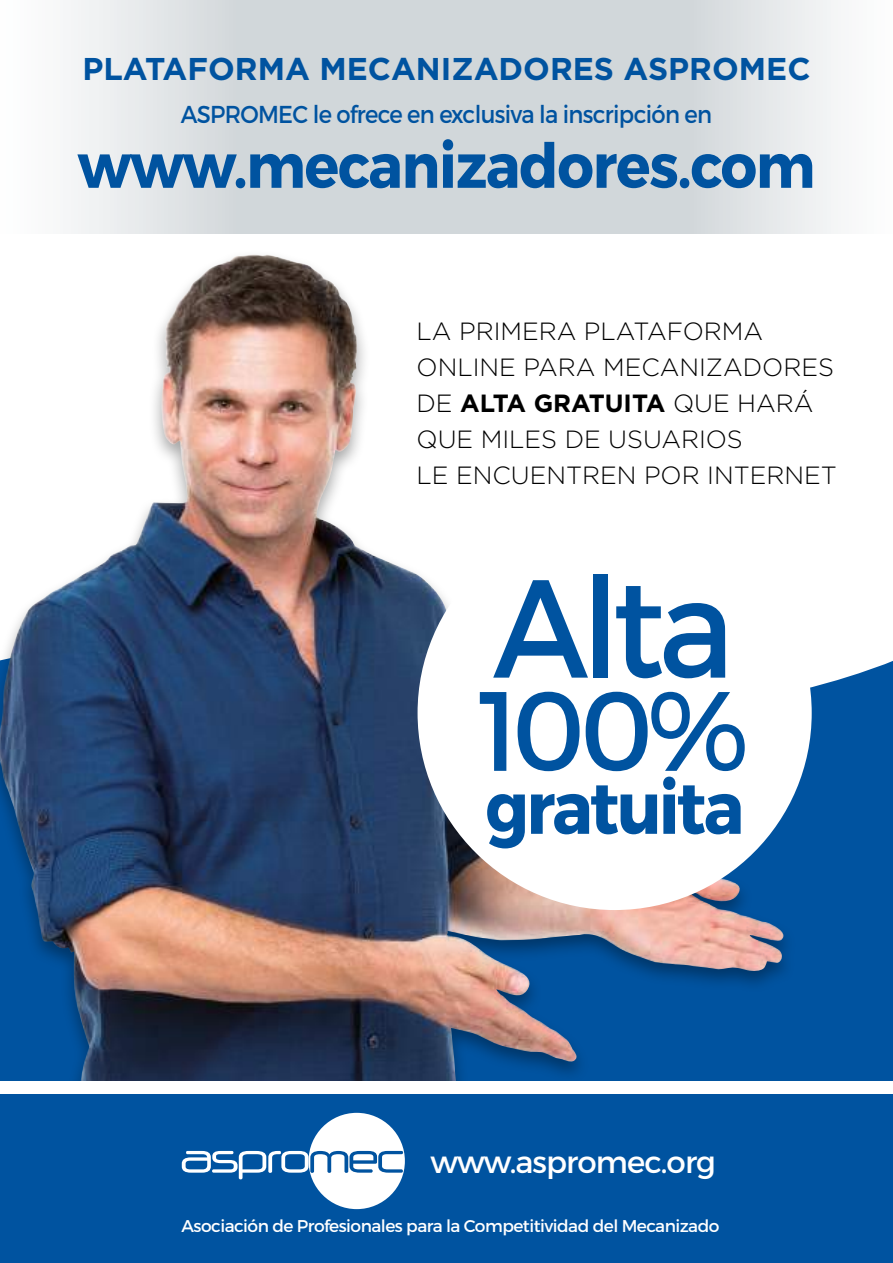
<style>
.page{position:relative;width:893px;height:1263px;background:#fff}
.page>*{position:absolute;margin:0;border:0;box-sizing:border-box;transform-origin:0 0}
.t1{font:139.2px "Montserrat";color:#0053a0;scale:.93 1}
.t2{font:112.5px "Montserrat";color:#0053a0;scale:.92 1}
.t3{font:700 72.9px "Montserrat";letter-spacing:-.045em;color:#0053a0;scale:.93 1}
.t4{font:700 61.95px "Montserrat";letter-spacing:-.02em;color:#0053a0;scale:.92 1}
.t5{font:700 31.5px "Gotham";color:#0053a0}
.t6{font:30.9px "Montserrat";letter-spacing:-.03em;color:#fff}
.t7{font:300 24.9px/35.8px "Gotham";color:#000}
.t8{font:24.45px "Montserrat";letter-spacing:-.03em;color:#0053a0;scale:.92 1}
.t9{font:17.1px "Montserrat";letter-spacing:-.03em;color:#fff}
.s1{font-weight:700}
</style>
<div class="page">
<div style="left:0;top:825px;width:893px;height:438px;background:#0053a0"></div>
<svg style="left:797px;top:661px;width:96px;height:164px;background:#1661a8"></svg>
<div style="left:0;top:249px;width:797px;height:892px;background:#000;opacity:.35"></div>
<img style="left:0;top:255px;width:672px;height:826px">
<div style="left:418px;top:516px;width:394px;height:394px;background:#fff;border-radius:50%"></div>
<div style="left:0;top:1094px;width:893px;height:169px;background:#0053a0"></div>
<div style="left:309px;top:1113px;width:96px;height:96px;background:#fff;border-radius:50%"></div>
<svg style="left:182px;top:1151px;width:221px;height:28px"></svg>
<svg style="left:71px;top:0;width:767px;height:234px;background:#d8dde0"></svg>
<div style="left:0;top:1081px;width:893px;height:13px;background:#fff"></div>
<p class="t5" style="left:82px;top:51px;width:730px">PLATAFORMA MECANIZADORES ASPROMEC</p>
<p class="t8" style="left:181px;top:99px;width:579px">ASPROMEC le ofrece en exclusiva la inscripción en</p>
<h3 class="t4" style="left:78px;top:127px;width:803px">www.mecanizadores.com</h3>
<p class="t7" style="left:416px;top:313px;width:422px">LA PRIMERA PLATAFORMA<br>ONLINE PARA MECANIZADORES<br>DE <span class="s1">ALTA GRATUITA</span> QUE HARÁ<br>QUE MILES DE USUARIOS<br>LE ENCUENTREN POR INTERNET</p>
<h1 class="t1" style="left:493px;top:543px;width:261px">Alta</h1>
<h2 class="t2" style="left:478px;top:662px;width:295px">100%</h2>
<h3 class="t3" style="left:485px;top:763px;width:280px">gratuita</h3>
<p class="t6" style="left:430px;top:1143px;width:287px">www.aspromec.org</p>
<p class="t9" style="left:182px;top:1215px;width:539px">Asociación de Profesionales para la Competitividad del Mecanizado</p>
</div>
